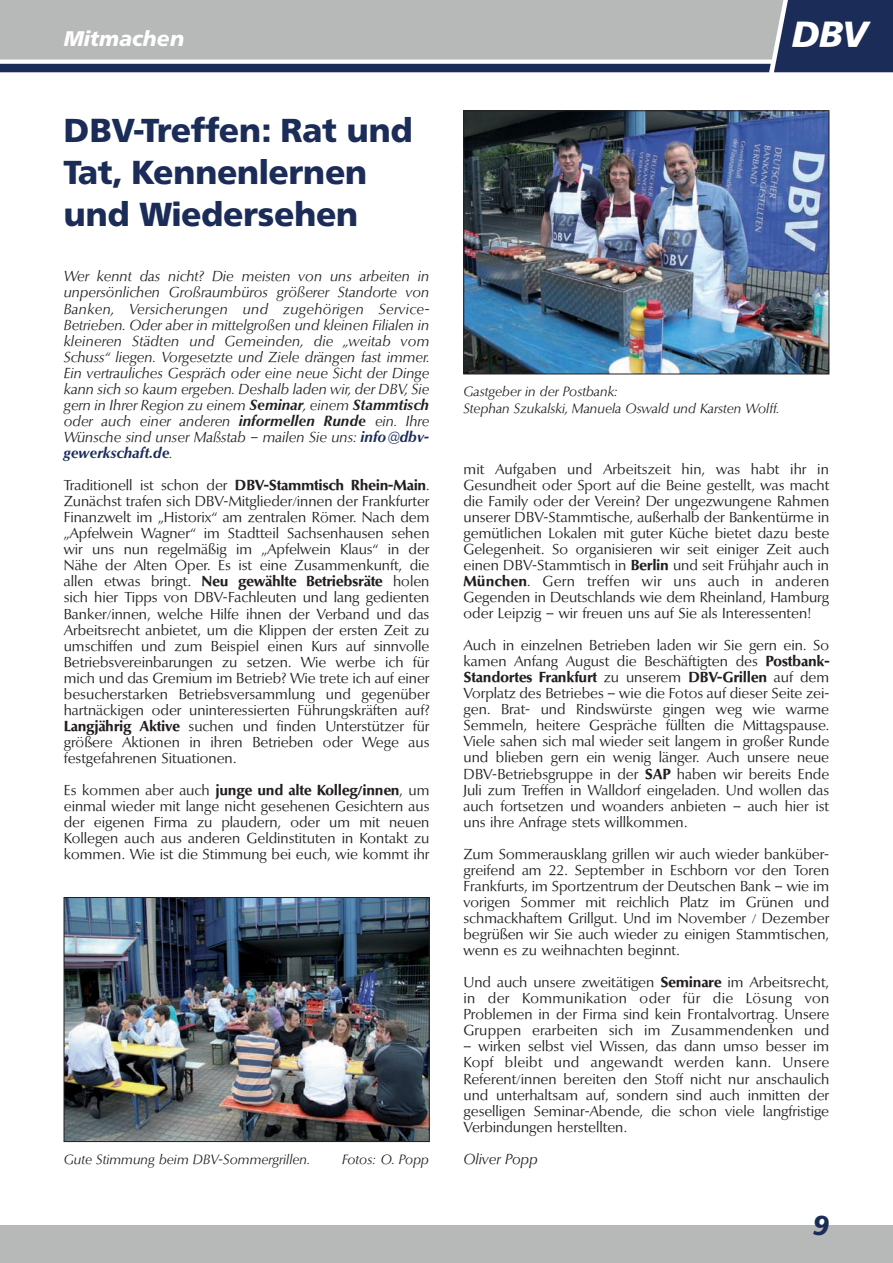
<style>
.page{position:relative;width:893px;height:1263px;background:#fff}
.page>*{position:absolute;margin:0;border:0;box-sizing:border-box;transform-origin:0 0}
.t1{font:italic 900 36px "Frutiger BQ";color:#fff}
.t2{font:900 33px/42px "Frutiger BQ";color:#1a2c57}
.t3{font:italic 900 27px "Frutiger BQ";color:#1a2c57}
.t4{font:italic 900 21px "Frutiger BQ";color:#fff}
.t5{font:14.55px/16px "Optima BQ";color:#231f20;text-align:justify}
.t6{font:italic 14.55px/16px "Optima BQ";color:#231f20;text-align:justify}
.t7{font:italic 13.5px/16.5px "Optima BQ";color:#231f20}
.s1{font-weight:700}
.s2{font-weight:700;color:#1a2c57}
</style>
<div class="page">
<svg style="left:0;top:0;width:893px;height:72px;background:#425174"></svg>
<div style="left:0;top:0;width:785px;height:60px;background:#b7b8b8"></div>
<div style="left:0;top:1225px;width:893px;height:38px;background:#b7b8b8"></div>
<img style="left:465px;top:113px;width:362px;height:259px">
<div style="left:463px;top:111px;width:366px;height:263px;border:1px solid #231f20"></div>
<img style="left:66px;top:899px;width:361px;height:241px">
<div style="left:64px;top:897px;width:365px;height:245px;border:1px solid #231f20"></div>
<p class="t4" style="left:64px;top:28px;width:122px">Mitmachen</p>
<p class="t1" style="left:792px;top:14px;width:77px">DBV</p>
<p class="t2" style="left:64px;top:110px;width:351px">DBV-Treffen: Rat und<br>Tat, Kennenlernen und Wiedersehen</p>
<p class="t6" style="left:64px;top:269px;width:367px">Wer kennt das nicht? Die meisten von uns arbeiten in unpersönlichen Großraumbüros größerer Standorte von Banken, Versicherungen und zugehörigen Service-Betrieben. Oder aber in mittelgroßen und kleinen Filialen in kleineren Städten und Gemeinden, die „weitab vom Schuss“ liegen. Vorgesetzte und Ziele drängen fast immer.<br>Ein vertrauliches Gespräch oder eine neue Sicht der Dinge kann sich so kaum ergeben. Deshalb laden wir, der DBV, Sie gern in Ihrer Region zu einem <span class="s1">Seminar</span>, einem <span class="s1">Stammtisch </span>oder auch einer anderen <span class="s1">informellen Runde</span> ein. Ihre Wünsche sind unser Maßstab – mailen Sie uns: <span class="s2">info@dbv&shy;gewerkschaft.de</span>.</p>
<p class="t5" style="left:64px;top:478px;width:367px">Traditionell ist schon der <span class="s1">DBV-Stammtisch Rhein-Main</span>.<br>Zunächst trafen sich DBV-Mitglieder/innen der Frankfurter Finanzwelt im „Historix“ am zentralen Römer. Nach dem „Apfelwein Wagner“ im Stadtteil Sachsenhausen sehen wir uns nun regelmäßig im „Apfelwein Klaus“ in der Nähe der Alten Oper. Es ist eine Zusammenkunft, die allen etwas bringt. <span class="s1">Neu gewählte Betriebsräte</span> holen sich hier Tipps von DBV-Fachleuten und lang gedienten Banker/innen, welche Hilfe ihnen der Verband und das Arbeitsrecht anbietet, um die Klippen der ersten Zeit zu umschiffen und zum Beispiel einen Kurs auf sinnvolle Betriebsvereinbarungen zu setzen. Wie werbe ich für mich und das Gremium im Betrieb? Wie trete ich auf einer besucherstarken Betriebsversammlung und gegenüber hartnäckigen oder uninteressierten Führungskräften auf?<br><span class="s1">Langjährig Aktive</span> suchen und finden Unterstützer für größere Aktionen in ihren Betrieben oder Wege aus festgefahrenen Situationen.</p>
<p class="t5" style="left:64px;top:783px;width:367px">Es kommen aber auch <span class="s1">junge und alte Kolleg/innen</span>, um einmal wieder mit lange nicht gesehenen Gesichtern aus der eigenen Firma zu plaudern, oder um mit neuen Kollegen auch aus anderen Geldinstituten in Kontakt zu kommen. Wie ist die Stimmung bei euch, wie kommt ihr</p>
<p class="t7" style="left:64px;top:1152px;width:248px">Gute Stimmung beim DBV-Sommergrillen.</p>
<p class="t7" style="left:342px;top:1152px;width:89px">Fotos: O. Popp</p>
<p class="t7" style="left:463px;top:384px;width:317px">Gastgeber in der Postbank:<br>Stephan Szukalski, Manuela Oswald und Karsten Wolff.</p>
<p class="t5" style="left:463px;top:461px;width:367px">mit Aufgaben und Arbeitszeit hin, was habt ihr in Gesundheit oder Sport auf die Beine gestellt, was macht die Family oder der Verein? Der ungezwungene Rahmen unserer DBV-Stammtische, außerhalb der Bankentürme in gemütlichen Lokalen mit guter Küche bietet dazu beste Gelegenheit. So organisieren wir seit einiger Zeit auch einen DBV-Stammtisch in <span class="s1">Berlin</span> und seit Frühjahr auch in <span class="s1">München</span>. Gern treffen wir uns auch in anderen Gegenden in Deutschlands wie dem Rheinland, Hamburg oder Leipzig – wir freuen uns auf Sie als Interessenten!</p>
<p class="t5" style="left:463px;top:638px;width:367px">Auch in einzelnen Betrieben laden wir Sie gern ein. So kamen Anfang August die Beschäftigten des <span class="s1">Postbank-Standortes Frankfurt</span> zu unserem <span class="s1">DBV-Grillen</span> auf dem Vorplatz des Betriebes – wie die Fotos auf dieser Seite zei&shy;gen. Brat- und Rindswürste gingen weg wie warme Semmeln, heitere Gespräche füllten die Mittagspause.<br>Viele sahen sich mal wieder seit langem in großer Runde und blieben gern ein wenig länger. Auch unsere neue DBV-Betriebsgruppe in der <span class="s1">SAP</span> haben wir bereits Ende Juli zum Treffen in Walldorf eingeladen. Und wollen das auch fortsetzen und woanders anbieten – auch hier ist uns ihre Anfrage stets willkommen.</p>
<p class="t5" style="left:463px;top:846px;width:367px">Zum Sommerausklang grillen wir auch wieder banküber&shy;greifend am 22. September in Eschborn vor den Toren Frankfurts, im Sportzentrum der Deutschen Bank – wie im vorigen Sommer mit reichlich Platz im Grünen und schmackhaftem Grillgut. Und im November / Dezember begrüßen wir Sie auch wieder zu einigen Stammtischen, wenn es zu weihnachten beginnt.</p>
<p class="t5" style="left:463px;top:975px;width:367px">Und auch unsere zweitätigen <span class="s1">Seminare</span> im Arbeitsrecht, in der Kommunikation oder für die Lösung von Problemen in der Firma sind kein Frontalvortrag. Unsere Gruppen erarbeiten sich im Zusammendenken und</p>
<p class="t5" style="left:463px;top:1039px;width:367px">– wirken selbst viel Wissen, das dann umso besser im Kopf bleibt und angewandt werden kann. Unsere Referent/innen bereiten den Stoff nicht nur anschaulich und unterhaltsam auf, sondern sind auch inmitten der geselligen Seminar-Abende, die schon viele langfristige Verbindungen herstellten.</p>
<p class="t6" style="left:463px;top:1152px;width:76px">Oliver Popp</p>
<p class="t3" style="left:813px;top:1210px;width:18px">9</p>
</div>
